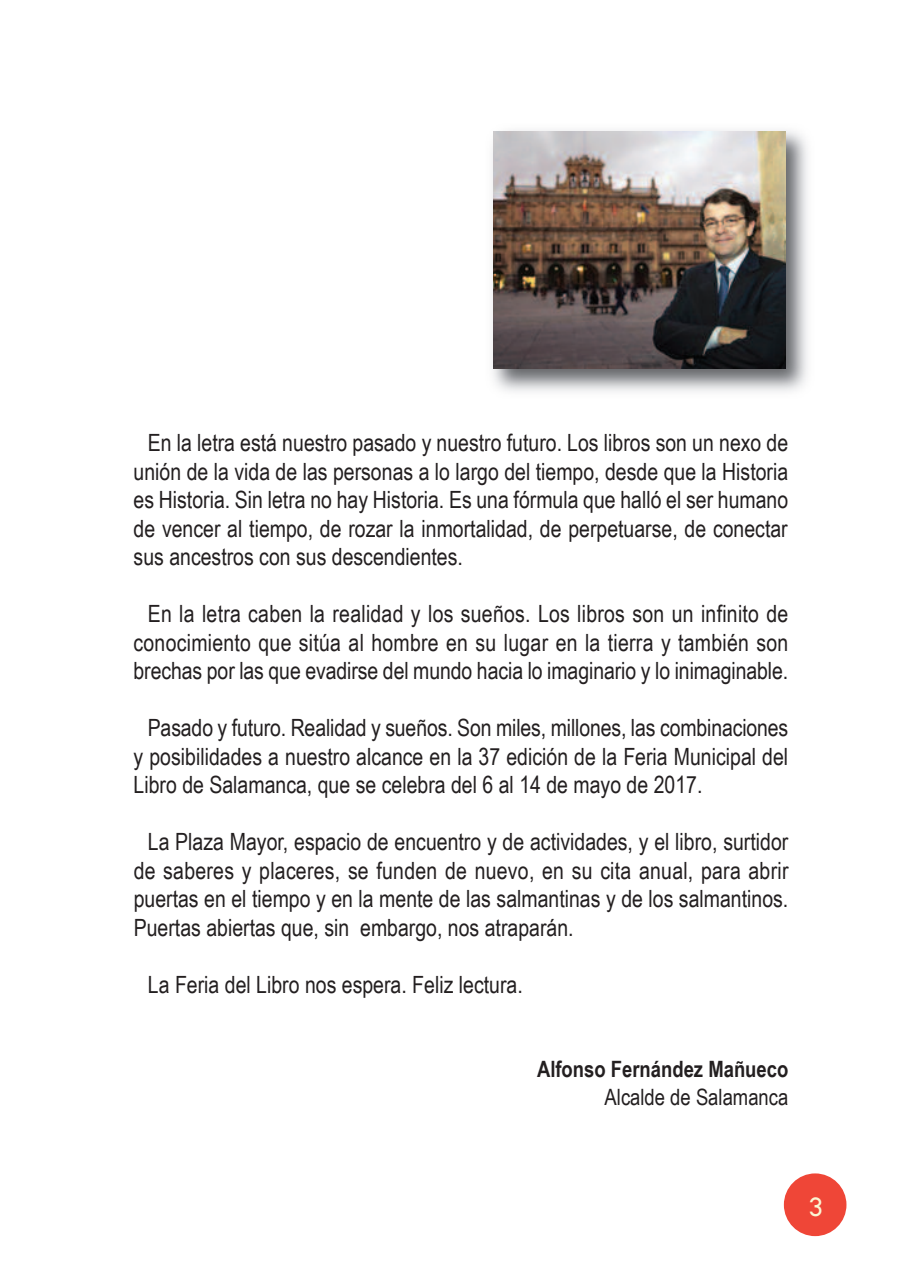
<style>
.page{position:relative;width:922px;height:1276px;background:#fff}
.page>*{position:absolute;margin:0;border:0;box-sizing:border-box;transform-origin:0 0}
.t1{font:25px "Arvo";color:#fbf6d4}
.t2{font:23.75px/28.5px "Arial Narrow";color:#231f20;text-align:justify}
.t3{font:700 22.5px "Arial Narrow";color:#231f20}
.t4{font:22.5px "Arial Narrow";color:#231f20}
</style>
<div class="page">
<div style="left:783px;top:1173px;width:63px;height:63px;background:#ef4637;border-radius:50%"></div>
<img style="left:492px;top:130px;width:316px;height:262px">
<img style="left:493px;top:131px;width:292px;height:238px">
<p class="t2" style="left:133px;top:428px;width:656px;text-indent:14px">En la letra está nuestro pasado y nuestro futuro. Los libros son un nexo de unión de la vida de las personas a lo largo del tiempo, desde que la Historia es Historia. Sin letra no hay Historia. Es una fórmula que halló el ser humano de vencer al tiempo, de rozar la inmortalidad, de perpetuarse, de conectar sus ancestros con sus descendientes.</p>
<p class="t2" style="left:133px;top:599px;width:656px;text-align:center">En la letra caben la realidad y los sueños. Los libros son un infinito de conocimiento que sitúa al hombre en su lugar en la tierra y también son brechas por las que evadirse del mundo hacia lo imaginario y lo inimaginable.</p>
<p class="t2" style="left:134px;top:713px;width:656px;text-indent:14px">Pasado y futuro. Realidad y sueños. Son miles, millones, las combinaciones y posibilidades a nuestro alcance en la 37 edición de la Feria Municipal del Libro de Salamanca, que se celebra del 6 al 14 de mayo de 2017.</p>
<p class="t2" style="left:134px;top:827px;width:656px;text-indent:14px">La Plaza Mayor, espacio de encuentro y de actividades, y el libro, surtidor de saberes y placeres, se funden de nuevo, en su cita anual, para abrir puertas en el tiempo y en la mente de las salmantinas y de los salmantinos.<br>Puertas abiertas que, sin embargo, nos atraparán.</p>
<p class="t2" style="left:148px;top:970px;width:376px">La Feria del Libro nos espera. Feliz lectura.</p>
<p class="t3" style="left:537px;top:1056px;width:253px">Alfonso Fernández Mañueco</p>
<p class="t4" style="left:604px;top:1084px;width:185px">Alcalde de Salamanca</p>
<p class="t1" style="left:809px;top:1191px;width:15px">3</p>
</div>
